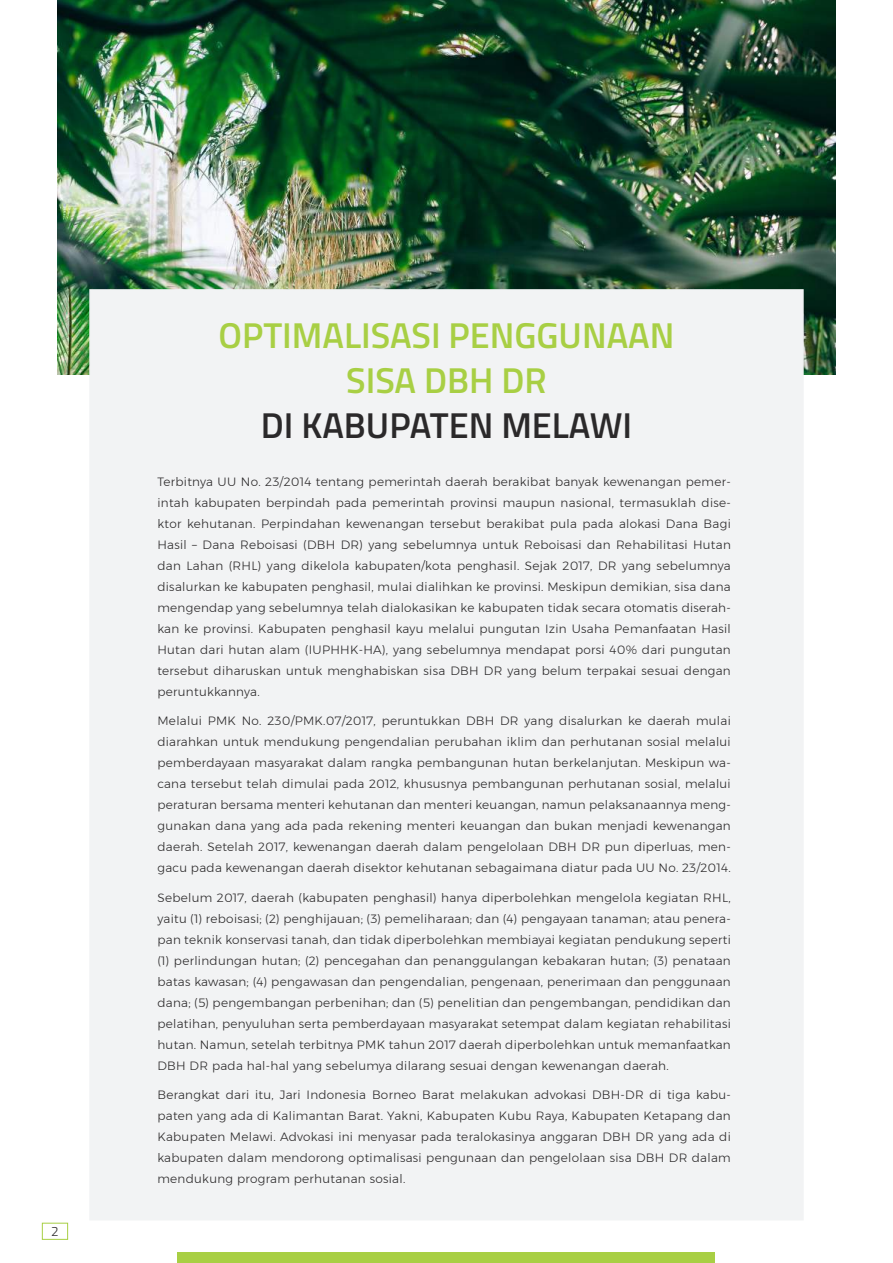
<style>
.page{position:relative;width:893px;height:1263px;background:#fff}
.page>*{position:absolute;margin:0;border:0;box-sizing:border-box;transform-origin:0 0}
.t1{font:600 36px/45px "Titillium";color:#a8cf44;text-align:center}
.t2{font:600 36px "Titillium";color:#2b292a}
.t3{font:300 13.5px "Titillium";color:#2b292a}
.t4{font:300 12px/21px "Montserrat";letter-spacing:.025em;color:#2b292a;text-align:justify}
</style>
<div class="page">
<div style="left:42px;top:1223px;width:26px;height:17px;border:1px solid #a8cf44"></div>
<img style="left:58px;top:0;width:777px;height:374px">
<div style="left:89px;top:289px;width:715px;height:931px;background:#f2f3f4"></div>
<div style="left:178px;top:1252px;width:537px;height:11px;background:#a8cf44"></div>
<p class="t3" style="left:51px;top:1221px;width:9px">2</p>
<h1 class="t1" style="left:218px;top:311px;width:458px">OPTIMALISASI PENGGUNAAN<br>SISA DBH DR</h1>
<h1 class="t2" style="left:261px;top:399px;width:373px">DI KABUPATEN MELAWI</h1>
<p class="t4" style="left:157px;top:471px;width:575px">Terbitnya UU No. 23/2014 tentang pemerintah daerah berakibat banyak kewenangan pemer&shy;intah kabupaten berpindah pada pemerintah provinsi maupun nasional, termasuklah dise&shy;ktor kehutanan. Perpindahan kewenangan tersebut berakibat pula pada alokasi Dana Bagi Hasil – Dana Reboisasi (DBH DR) yang sebelumnya untuk Reboisasi dan Rehabilitasi Hutan dan Lahan (RHL) yang dikelola kabupaten/kota penghasil. Sejak 2017, DR yang sebelumnya disalurkan ke kabupaten penghasil, mulai dialihkan ke provinsi. Meskipun demikian, sisa dana mengendap yang sebelumnya telah dialokasikan ke kabupaten tidak secara otomatis diserah&shy;kan ke provinsi. Kabupaten penghasil kayu melalui pungutan Izin Usaha Pemanfaatan Hasil Hutan dari hutan alam (IUPHHK-HA), yang sebelumnya mendapat porsi 40% dari pungutan tersebut diharuskan untuk menghabiskan sisa DBH DR yang belum terpakai sesuai dengan peruntukkannya.</p>
<p class="t4" style="left:157px;top:710px;width:575px">Melalui PMK No. 230/PMK.07/2017, peruntukkan DBH DR yang disalurkan ke daerah mulai diarahkan untuk mendukung pengendalian perubahan iklim dan perhutanan sosial melalui pemberdayaan masyarakat dalam rangka pembangunan hutan berkelanjutan. Meskipun wa&shy;cana tersebut telah dimulai pada 2012, khususnya pembangunan perhutanan sosial, melalui peraturan bersama menteri kehutanan dan menteri keuangan, namun pelaksanaannya meng&shy;gunakan dana yang ada pada rekening menteri keuangan dan bukan menjadi kewenangan daerah. Setelah 2017, kewenangan daerah dalam pengelolaan DBH DR pun diperluas, men&shy;gacu pada kewenangan daerah disektor kehutanan sebagaimana diatur pada UU No. 23/2014.</p>
<p class="t4" style="left:157px;top:887px;width:575px">Sebelum 2017, daerah (kabupaten penghasil) hanya diperbolehkan mengelola kegiatan RHL, yaitu (1) reboisasi; (2) penghijauan; (3) pemeliharaan; dan (4) pengayaan tanaman; atau penera&shy;pan teknik konservasi tanah, dan tidak diperbolehkan membiayai kegiatan pendukung seperti (1) perlindungan hutan; (2) pencegahan dan penanggulangan kebakaran hutan; (3) penataan batas kawasan; (4) pengawasan dan pengendalian, pengenaan, penerimaan dan penggunaan dana; (5) pengembangan perbenihan; dan (5) penelitian dan pengembangan, pendidikan dan pelatihan, penyuluhan serta pemberdayaan masyarakat setempat dalam kegiatan rehabilitasi hutan. Namun, setelah terbitnya PMK tahun 2017 daerah diperbolehkan untuk memanfaatkan DBH DR pada hal-hal yang sebelumya dilarang sesuai dengan kewenangan daerah.</p>
<p class="t4" style="left:157px;top:1084px;width:575px">Berangkat dari itu, Jari Indonesia Borneo Barat melakukan advokasi DBH-DR di tiga kabu&shy;paten yang ada di Kalimantan Barat. Yakni, Kabupaten Kubu Raya, Kabupaten Ketapang dan Kabupaten Melawi. Advokasi ini menyasar pada teralokasinya anggaran DBH DR yang ada di kabupaten dalam mendorong optimalisasi pengunaan dan pengelolaan sisa DBH DR dalam mendukung program perhutanan sosial.</p>
</div>
